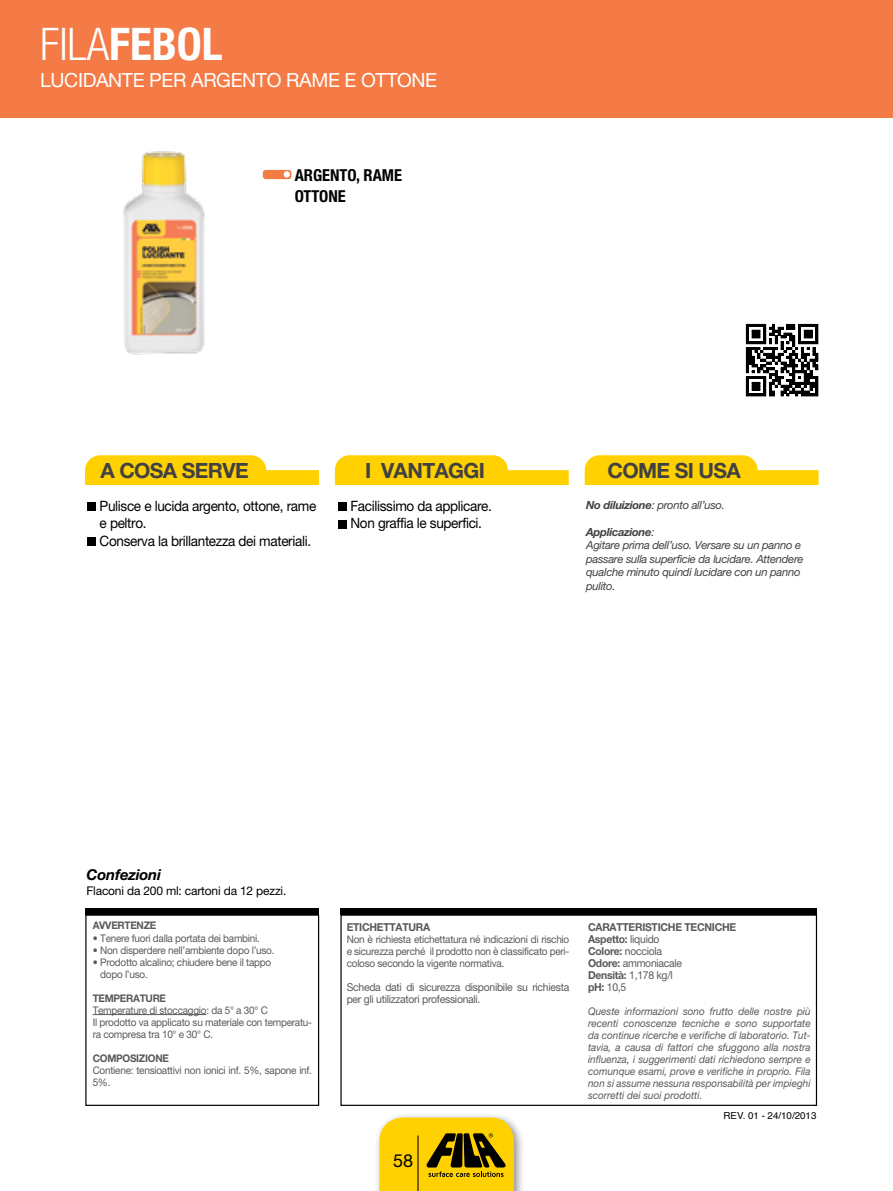
<style>
.page{position:relative;width:893px;height:1191px;background:#fff}
.page>*{position:absolute;margin:0;border:0;box-sizing:border-box;transform-origin:0 0}
.t1{font:700 condensed 45px "Helvetica Neue LT Pro";color:#fff}
.t2{font:700 21px "Helvetica Neue LT Std";letter-spacing:-.03em;color:#414042}
.t3{font:19.5px "Helvetica Neue LT Std";letter-spacing:-.02em;color:#fff}
.t4{font:18px "Helvetica Neue LT Std";color:#000}
.t5{font:700 condensed 16.5px/21px "Helvetica Neue LT Std";color:#000}
.t6{font:italic 700 15px "Helvetica Neue LT Std";letter-spacing:-.015em;color:#000}
.t7{font:14.25px/17.2px "Helvetica Neue LT Std";letter-spacing:-.025em;color:#000;scale:.95 1}
.t8{font:12px "Helvetica Neue LT Std";letter-spacing:-.015em;color:#000}
.t9{font:italic 11.25px/13.5px "Helvetica Neue LT Std";letter-spacing:-.025em;color:#414042}
.t10{font:700 10.95px/12px "Helvetica Neue LT Std";letter-spacing:-.025em;color:#58595b;scale:.95 1}
.t11{font:10.95px/12px "Helvetica Neue LT Std";letter-spacing:-.025em;color:#58595b;scale:.95 1}
.t12{font:10.5px/12px "Helvetica Neue LT Std";letter-spacing:-.025em;color:#58595b;scale:.95 1}
.t13{font:italic 10.5px/12px "Helvetica Neue LT Std";color:#58595b;text-align:justify;scale:.95 1}
.t14{font:700 10.5px "Helvetica Neue LT Std";letter-spacing:-.025em;color:#58595b;scale:.95 1}
.t15{font:9.75px "Helvetica";color:#000}
.s1{font-weight:300}
.s2{font-weight:700}
.s3{font-weight:400}
</style>
<div class="page">
<div style="left:0;top:0;width:893px;height:118px;background:#f47a46"></div>
<div style="left:375px;top:1112px;width:150px;height:79px;background:#000;opacity:.45"></div>
<div style="left:85px;top:914px;width:234px;height:192px;border:1px solid #000"></div>
<div style="left:340px;top:914px;width:477px;height:192px;border:1px solid #000"></div>
<div style="left:85px;top:908px;width:234px;height:6px;background:#000"></div>
<div style="left:340px;top:908px;width:477px;height:6px;background:#000"></div>
<svg style="left:335px;top:455px;width:234px;height:30px"></svg>
<svg style="left:85px;top:455px;width:234px;height:30px"></svg>
<svg style="left:585px;top:455px;width:234px;height:30px"></svg>
<svg style="left:380px;top:1117px;width:134px;height:74px"></svg>
<img style="left:123px;top:151px;width:82px;height:204px">
<svg style="left:263px;top:170px;width:28px;height:9px"></svg>
<div style="left:338px;top:503px;width:8px;height:8px;background:#000"></div>
<div style="left:338px;top:520px;width:8px;height:8px;background:#000"></div>
<div style="left:87px;top:503px;width:8px;height:8px;background:#000"></div>
<div style="left:87px;top:537px;width:8px;height:9px;background:#000"></div>
<hr style="left:93px;top:1014px;width:113px;height:1px;background:#58595b">
<div style="left:745px;top:323px;width:77px;height:77px;background:linear-gradient(to right,#fff,#fff)"></div>
<svg style="left:746px;top:324px;width:72px;height:72px"></svg>
<h1 class="t1" style="left:40px;top:17px;width:184px"><span class="s1">FILA</span>FEBOL</h1>
<h3 class="t3" style="left:40px;top:69px;width:398px">LUCIDANTE PER ARGENTO RAME E OTTONE</h3>
<h3 class="t5" style="left:295px;top:165px;width:109px">ARGENTO, RAME<br>OTTONE</h3>
<h2 class="t2" style="left:100px;top:457px;width:150px">A COSA SERVE</h2>
<h2 class="t2" style="left:365px;top:457px;width:122px">I VANTAGGI</h2>
<h2 class="t2" style="left:607px;top:457px;width:135px">COME SI USA</h2>
<p class="t9" style="left:586px;top:498px;width:140px"><span class="s2">No diluizione</span>: pronto all’uso.</p>
<p class="t9" style="left:586px;top:525px;width:219px"><span class="s2">Applicazione</span>:<br>Agitare prima dell’uso. Versare su un panno e passare sulla superficie da lucidare. Attendere qualche minuto quindi lucidare con un panno pulito.</p>
<h3 class="t7" style="left:100px;top:497px;width:230px">Pulisce e lucida argento, ottone, rame e peltro.<br>Conserva la brillantezza dei materiali.</h3>
<h3 class="t7" style="left:351px;top:497px;width:150px">Facilissimo da applicare.<br>Non graffia le superfici.</h3>
<h3 class="t6" style="left:87px;top:865px;width:76px">Confezioni</h3>
<p class="t8" style="left:87px;top:884px;width:201px">Flaconi da 200 ml: cartoni da 12 pezzi.</p>
<p class="t14" style="left:93px;top:919px;width:69px">AVVERTENZE</p>
<p class="t12" style="left:93px;top:931px;width:178px">• Tenere fuori dalla portata dei bambini.</p>
<p class="t12" style="left:93px;top:943px;width:193px">• Non disperdere nell’ambiente dopo l’uso.</p>
<p class="t12" style="left:100px;top:955px;width:182px;text-indent:-8px">• Prodotto alcalino; chiudere bene il tappo dopo l’uso.</p>
<p class="t14" style="left:93px;top:991px;width:79px">TEMPERATURE</p>
<p class="t12" style="left:93px;top:1003px;width:232px">Temperature di stoccaggio: da 5° a 30° C<br>Il prodotto va applicato su materiale con temperatu&shy;ra compresa tra 10° e 30° C.</p>
<p class="t14" style="left:93px;top:1051px;width:82px">COMPOSIZIONE</p>
<p class="t12" style="left:93px;top:1063px;width:232px">Contiene: tensioattivi non ionici inf. 5%, sapone inf.<br>5%.</p>
<p class="t10" style="left:347px;top:920px;width:89px">ETICHETTATURA</p>
<p class="t12" style="left:347px;top:933px;width:236px;text-align:justify">Non è richiesta etichettatura né indicazioni di rischio e sicurezza perché il prodotto non è classificato peri&shy;coloso secondo la vigente normativa.</p>
<p class="t11" style="left:347px;top:980px;width:236px">Scheda dati di sicurezza disponibile su richiesta per gli utilizzatori professionali.</p>
<h3 class="t4" style="left:393px;top:1149px;width:22px">58</h3>
<p class="t10" style="left:588px;top:920px;width:157px">CARATTERISTICHE TECNICHE<br>Aspetto: <span class="s3">liquido<br></span>Colore: <span class="s3">nocciola<br></span>Odore: <span class="s3">ammoniacale<br></span>Densità: <span class="s3">1,178 kg/l<br></span>pH: <span class="s3">10,5</span></p>
<p class="t13" style="left:588px;top:1005px;width:236px">Queste informazioni sono frutto delle nostre più recenti conoscenze tecniche e sono supportate da continue ricerche e verifiche di laboratorio. Tut&shy;tavia, a causa di fattori che sfuggono alla nostra influenza, i suggerimenti dati richiedono sempre e comunque esami, prove e verifiche in proprio. Fila non si assume nessuna responsabilità per impieghi scorretti dei suoi prodotti.</p>
<p class="t15" style="left:724px;top:1108px;width:94px">REV. 01 - 24/10/2013</p>
</div>
